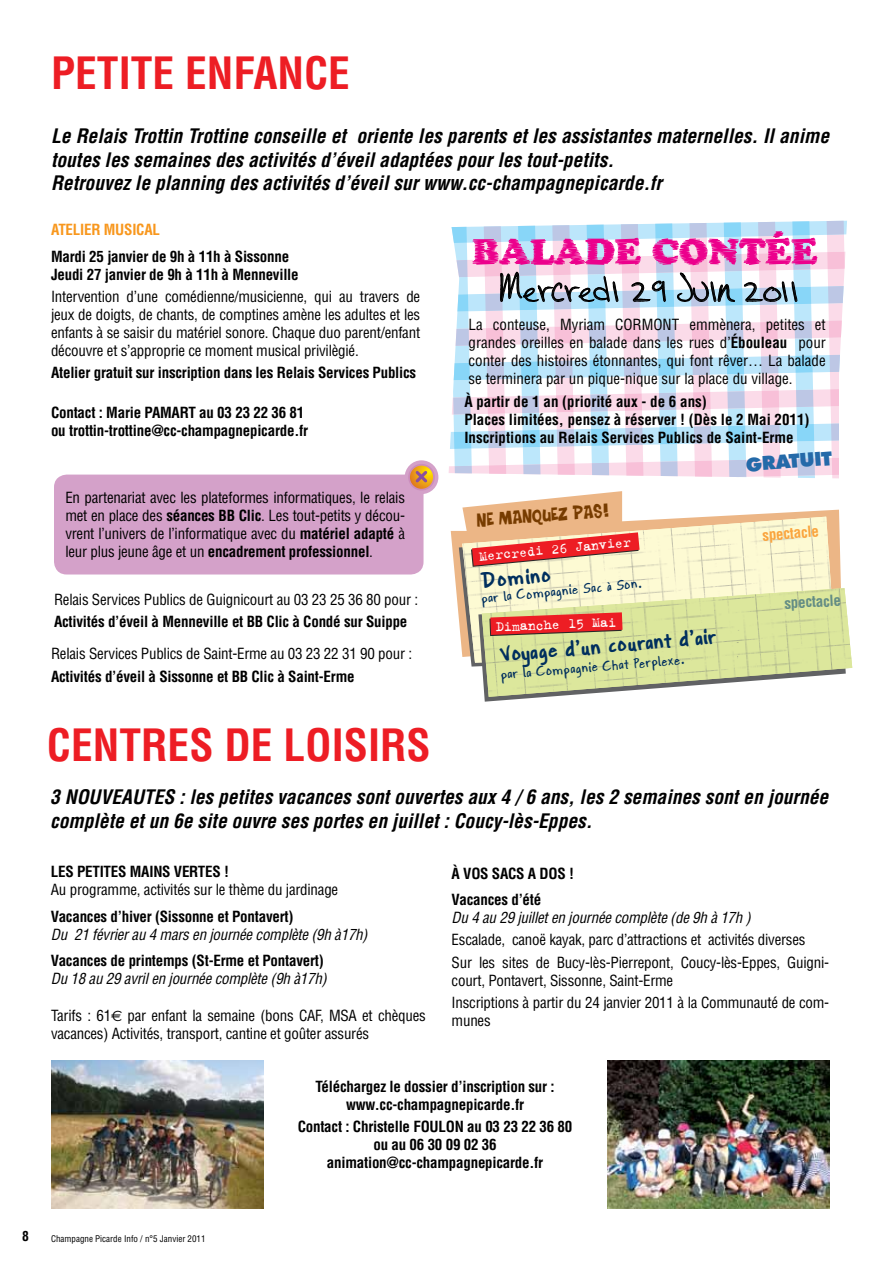
<style>
.page{position:relative;width:893px;height:1263px;background:#fff}
.page>*{position:absolute;margin:0;border:0;box-sizing:border-box;transform-origin:0 0}
.t1{font:700 condensed 43.5px "Helvetica";color:#ed1d24}
.t2{font:40.35px "Salamander";letter-spacing:-.015em;color:#000}
.t3{font:22.5px "Gapstown Small AH Bold";color:#002f5e}
.t4{font:italic 700 condensed 19.5px/23.4px "Helvetica";color:#000}
.t5{font:800 18.3px "Futura";color:#246aa9}
.t6{font:18px "Turkey Sandwich";color:#773c00}
.t7{font:condensed 15px/18px "Helvetica";letter-spacing:-.015em;color:#000;text-align:justify}
.t8{font:700 condensed 15px/18px "Helvetica";letter-spacing:-.015em;color:#000}
.t9{font:italic condensed 15px "Helvetica";letter-spacing:-.015em;color:#000}
.t10{font:15px "Gapstown Small AH";color:#002f5e}
.t11{font:15px "Trixie";color:#fff}
.t12{font:700 condensed 15px "Helvetica";letter-spacing:-.015em;color:#f8971d}
.t13{font:700 condensed 15px "Helvetica";color:#638c84}
.t14{font:700 condensed 15px "Helvetica";color:#faa43d}
.t15{font:700 condensed 13.5px "Helvetica";color:#000}
.t16{font:condensed 9px "Helvetica";color:#000}
.s1{font-weight:700}
.s2{font-family:"Euro Sans";font-stretch:normal}
</style>
<div class="page">
<div style="left:54px;top:475px;width:369px;height:99px;background:#d4a1c9;border-radius:13px"></div>
<svg style="left:451px;top:491px;width:390px;height:129px"></svg>
<img style="left:51px;top:1060px;width:212px;height:149px">
<img style="left:608px;top:1060px;width:221px;height:149px">
<img style="left:462px;top:517px;width:373px;height:146px">
<svg style="left:471px;top:532px;width:169px;height:35px;background:#ea7b6b"></svg>
<svg style="left:478px;top:588px;width:374px;height:114px;background:#dcd7a5"></svg>
<div style="left:405px;top:460px;width:33px;height:34px;background:#d4a1c9;border-radius:50%"></div>
<svg style="left:408px;top:464px;width:27px;height:26px"></svg>
<svg style="left:410px;top:466px;width:23px;height:23px"></svg>
<svg style="left:413px;top:468px;width:17px;height:17px"></svg>
<svg style="left:449px;top:221px;width:398px;height:257px"></svg>
<h1 class="t1" style="left:51px;top:46px;width:300px">PETITE ENFANCE</h1>
<p class="t4" style="left:51px;top:124px;width:779px">Le Relais Trottin Trottine conseille et oriente les parents et les assistantes maternelles. Il anime toutes les semaines des activités d’éveil adaptées pour les tout-petits.<br>Retrouvez le planning des activités d’éveil sur www.cc-champagnepicarde.fr</p>
<p class="t12" style="left:51px;top:220px;width:110px">ATELIER MUSICAL</p>
<p class="t8" style="left:51px;top:247px;width:249px">Mardi 25 janvier de 9h à 11h à Sissonne<br>Jeudi 27 janvier de 9h à 11h à Menneville</p>
<p class="t7" style="left:51px;top:287px;width:371px">Intervention d’une comédienne/musicienne, qui au travers de jeux de doigts, de chants, de comptines amène les adultes et les enfants à se saisir du matériel sonore. Chaque duo parent/enfant découvre et s’approprie ce moment musical privilègié.</p>
<p class="t8" style="left:51px;top:364px;width:367px">Atelier gratuit sur inscription dans les Relais Services Publics</p>
<p class="t8" style="left:51px;top:403px;width:258px">Contact : Marie PAMART au 03 23 22 36 81 ou trottin-trottine@cc-champagnepicarde.fr</p>
<p class="t7" style="left:65px;top:488px;width:341px">En partenariat avec les plateformes informatiques, le relais met en place des <span class="s1">séances BB Clic</span>. Les tout-petits y décou&shy;vrent l’univers de l’informatique avec du <span class="s1">matériel adapté</span> à leur plus jeune âge et un <span class="s1">encadrement professionnel</span>.</p>
<p class="t7" style="left:54px;top:591px;width:366px">Relais Services Publics de Guignicourt au 03 23 25 36 80 pour :</p>
<p class="t8" style="left:54px;top:613px;width:355px">Activités d’éveil à Menneville et BB Clic à Condé sur Suippe</p>
<p class="t7" style="left:51px;top:645px;width:363px">Relais Services Publics de Saint-Erme au 03 23 22 31 90 pour :</p>
<p class="t8" style="left:51px;top:667px;width:305px">Activités d’éveil à Sissonne et BB Clic à Saint-Erme</p>
<h2 class="t2" style="left:497px;top:268px;width:304px">Mercred1 29 Ju1n 2o11</h2>
<p class="t7" style="left:469px;top:315px;width:359px">La conteuse, Myriam CORMONT emmènera, petites et grandes oreilles en balade dans les rues d’<span class="s1">Ébouleau</span> pour conter des histoires étonnantes, qui font rêver… La balade se terminera par un pique-nique sur la place du village.</p>
<p class="t8" style="left:464px;top:393px;width:347px">À partir de 1 an (priorité aux - de 6 ans)<br>Places limitées, pensez à réserver ! (Dès le 2 Mai 2011)<br>Inscriptions au Relais Services Publics de Saint-Erme</p>
<p class="t5" style="left:745px;top:453px;width:88px;rotate:-4deg">GRATUIT</p>
<p class="t6" style="left:477px;top:512px;width:134px;rotate:-4deg">NE MANQUEZ PAS!</p>
<p class="t11" style="left:478px;top:547px;width:154px;rotate:-6deg">Mercredi 26 Janvier</p>
<h3 class="t3" style="left:479px;top:569px;width:73px;rotate:-6deg">Domino</h3>
<p class="t10" style="left:481px;top:591px;width:163px;rotate:-6deg">par la Compagnie Sac à Son.</p>
<p class="t11" style="left:495px;top:617px;width:122px;rotate:-2deg">Dimanche 15 Mai</p>
<h3 class="t3" style="left:498px;top:642px;width:220px;rotate:-5deg">Voyage d’un courant d’air</h3>
<p class="t10" style="left:500px;top:667px;width:186px;rotate:-5deg">par la Compagnie Chat Perplexe.</p>
<p class="t14" style="left:762px;top:526px;width:58px;rotate:-5deg">spectacle</p>
<p class="t13" style="left:784px;top:594px;width:58px;rotate:-3deg">spectacle</p>
<h1 class="t1" style="left:47px;top:718px;width:385px">CENTRES DE LOISIRS</h1>
<h3 class="t4" style="left:50px;top:785px;width:780px">3 NOUVEAUTES : les petites vacances sont ouvertes aux 4 / 6 ans, les 2 semaines sont en journée complète et un 6e site ouvre ses portes en juillet : Coucy-lès-Eppes.</h3>
<p class="t8" style="left:51px;top:863px;width:180px">LES PETITES MAINS VERTES !</p>
<p class="t7" style="left:51px;top:881px;width:289px">Au programme, activités sur le thème du jardinage</p>
<p class="t8" style="left:51px;top:907px;width:244px">Vacances d’hiver (Sissonne et Pontavert)</p>
<p class="t9" style="left:51px;top:925px;width:318px">Du 21 février au 4 mars en journée complète (9h à17h)</p>
<p class="t8" style="left:51px;top:952px;width:274px">Vacances de printemps (St-Erme et Pontavert)</p>
<p class="t9" style="left:51px;top:969px;width:277px">Du 18 au 29 avril en journée complète (9h à17h)</p>
<p class="t7" style="left:51px;top:1006px;width:376px">Tarifs : 61<span class="s2">E</span> par enfant la semaine (bons CAF, MSA et chèques vacances) Activités, transport, cantine et goûter assurés</p>
<p class="t8" style="left:452px;top:860px;width:124px;line-height:26.5px">À VOS SACS A DOS !<br>Vacances d’été</p>
<p class="t9" style="left:452px;top:908px;width:301px">Du 4 au 29 juillet en journée complète (de 9h à 17h )</p>
<p class="t7" style="left:452px;top:929px;width:379px;line-height:22.2px">Escalade, canoë kayak, parc d’attractions et activités diverses<br>Sur les sites de Bucy-lès-Pierrepont, Coucy-lès-Eppes, Guigni-</p>
<p class="t7" style="left:452px;top:969px;width:379px;line-height:22.2px">court, Pontavert, Sissonne, Saint-Erme<br>Inscriptions à partir du 24 janvier 2011 à la Communauté de com-</p>
<p class="t7" style="left:452px;top:1011px;width:41px">munes</p>
<p class="t8" style="left:315px;top:1077px;width:241px;text-align:center">Téléchargez le dossier d’inscription sur : www.cc-champagnepicarde.fr</p>
<p class="t8" style="left:298px;top:1118px;width:276px;text-align:center">Contact : Christelle FOULON au 03 23 22 36 80 ou au 06 30 09 02 36 animation@cc-champagnepicarde.fr</p>
<p class="t15" style="left:22px;top:1227px;width:8px">8</p>
<p class="t16" style="left:51px;top:1233px;width:156px">Champagne Picarde Info / n°5 Janvier 2011</p>
</div>
